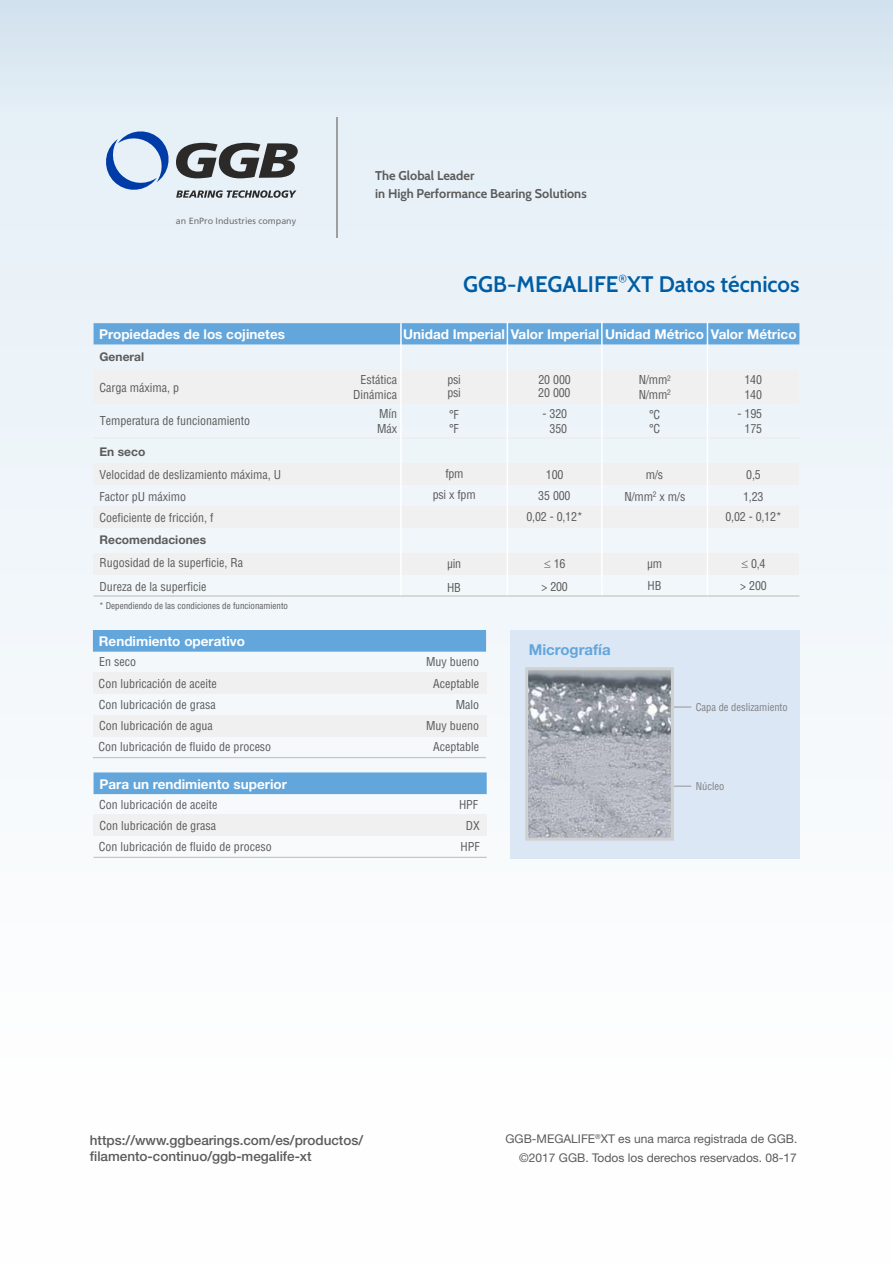
<style>
.page{position:relative;width:893px;height:1263px;background:#fff}
.page>*{position:absolute;margin:0;border:0;box-sizing:border-box;transform-origin:0 0}
.t1{font:600 22.5px "Cabin";color:#005da4}
.t2{font:15px "Helvetica Neue LT";color:#63a6db}
.t3{font:500 13.5px/15.9px "Helvetica Neue LT";color:#5b5b5b}
.t4{font:13.5px "Helvetica Neue LT";color:#fefefe}
.t5{font:13.5px "Helvetica Neue LT";color:#fff}
.t6{font:700 12.75px/17.2px "Cabin";color:#5b5b5b}
.t7{font:12px/14.4px "Arial";color:#5b5b5b}
.t8{font:12px "Helvetica Neue LT";color:#5b5b5b}
.t9{font:12px "Cabin";color:#005da4}
.t10{font:10.5px "Arial";color:#808080}
.t11{font:9px "Arial";color:#5b5b5b}
.t12{font:9px "Frutiger";color:#727271}
.t13{font:7.5px "Arial";color:#5b5b5b}
.s1{color:#fefefe}
</style>
<div class="page">
<div style="left:0;top:0;width:893px;height:1263px;background:linear-gradient(to bottom,#e0ecf5,#fff)"></div>
<div style="left:94px;top:815px;width:393px;height:21px;background:#f0f0f0"></div>
<div style="left:94px;top:463px;width:705px;height:22px;background:#f0f0f0"></div>
<div style="left:94px;top:506px;width:705px;height:21px;background:#f0f0f0"></div>
<div style="left:94px;top:553px;width:705px;height:21px;background:#f0f0f0"></div>
<div style="left:94px;top:370px;width:705px;height:34px;background:#f0f0f0"></div>
<div style="left:94px;top:323px;width:705px;height:21px;background:#63a6db"></div>
<hr style="left:94px;top:437px;width:705px;height:2px;background:#ebecec">
<div style="left:94px;top:772px;width:393px;height:22px;background:#63a6db"></div>
<hr style="left:94px;top:857px;width:393px;height:1px;background:#c5c6c6">
<svg style="left:103px;top:129px;width:195px;height:69px;background:#a8b4c1"></svg>
<hr style="left:336px;top:117px;width:1px;height:121px;background:#9d9e9e">
<div style="left:510px;top:630px;width:289px;height:228px;background:#dce7f6"></div>
<svg style="left:674px;top:706px;width:17px;height:2px"></svg>
<svg style="left:674px;top:786px;width:17px;height:1px"></svg>
<img style="left:529px;top:671px;width:141px;height:166px">
<div style="left:525px;top:667px;width:149px;height:174px;border:3px solid #cfd0d0"></div>
<div style="left:93px;top:672px;width:393px;height:22px;background:#f0f0f0"></div>
<div style="left:93px;top:715px;width:393px;height:21px;background:#f0f0f0"></div>
<div style="left:93px;top:630px;width:393px;height:22px;background:#63a6db"></div>
<hr style="left:93px;top:757px;width:393px;height:1px;background:#c5c6c6">
<hr style="left:94px;top:595px;width:705px;height:2px;background:#c5c6c6">
<hr style="left:400px;top:323px;width:2px;height:272px;background:#fff">
<hr style="left:601px;top:321px;width:2px;height:274px;background:#fff">
<hr style="left:707px;top:322px;width:1px;height:273px;background:#fff">
<hr style="left:507px;top:322px;width:1px;height:273px;background:#fff">
<p class="t12" style="left:176px;top:217px;width:122px">an EnPro Industries company</p>
<p class="t4" style="left:99px;top:329px;width:187px">Propiedades de los cojinetes</p>
<p class="t8" style="left:100px;top:353px;width:46px">General</p>
<p class="t7" style="left:99px;top:381px;width:81px">Carga máxima, p</p>
<p class="t7" style="left:100px;top:414px;width:152px">Temperatura de funcionamiento</p>
<p class="t8" style="left:100px;top:447px;width:47px">En seco</p>
<p class="t7" style="left:100px;top:465px;width:183px;line-height:21.6px">Velocidad de deslizamiento máxima, U<br>Factor pU máximo<br>Coeficiente de fricción, f</p>
<p class="t8" style="left:100px;top:536px;width:108px">Recomendaciones</p>
<p class="t7" style="left:100px;top:552px;width:145px;line-height:23.9px">Rugosidad de la superficie, Ra<br>Dureza de la superficie</p>
<p class="t11" style="left:99px;top:603px;width:190px">* Dependiendo de las condiciones de funcionamiento</p>
<p class="t6" style="left:375px;top:167px;width:213px">The Global Leader<br>in High Performance Bearing Solutions</p>
<h1 class="t1" style="left:463px;top:270px;width:338px">GGB-MEGALIFE XT Datos técnicos</h1>
<p class="t9" style="left:619px;top:272px;width:10px">®</p>
<p class="t5" style="left:403px;top:329px;width:395px">Unidad Imperial <span class="s1">Valor Imperial</span> Unidad Métrico <span class="s1">Valor Métrico</span></p>
<p class="t7" style="left:353px;top:374px;width:45px;text-align:right">Estática<br>Dinámica</p>
<p class="t7" style="left:377px;top:408px;width:21px">Mín<br>Máx</p>
<p class="t7" style="left:447px;top:374px;width:15px">psi</p>
<p class="t7" style="left:538px;top:374px;width:34px">20 000</p>
<p class="t7" style="left:447px;top:387px;width:15px">psi</p>
<p class="t7" style="left:538px;top:386px;width:34px">20 000</p>
<p class="t7" style="left:449px;top:408px;width:11px">°F °F</p>
<p class="t7" style="left:543px;top:408px;width:26px;text-align:center">- 320<br>350</p>
<p class="t7" style="left:445px;top:467px;width:20px">fpm</p>
<p class="t7" style="left:546px;top:468px;width:19px">100</p>
<p class="t7" style="left:433px;top:489px;width:45px">psi x fpm</p>
<p class="t7" style="left:526px;top:487px;width:58px;line-height:21px;text-align:center">35 000<br>0,02 - 0,12*</p>
<p class="t7" style="left:447px;top:557px;width:16px">µin</p>
<p class="t7" style="left:554px;top:557px;width:13px">16</p>
<p class="t7" style="left:447px;top:581px;width:15px">HB</p>
<p class="t7" style="left:541px;top:581px;width:28px">&gt; 200</p>
<p class="t13" style="left:667px;top:375px;width:5px">2</p>
<p class="t7" style="left:639px;top:374px;width:30px">N/mm</p>
<p class="t13" style="left:667px;top:389px;width:5px">2</p>
<p class="t7" style="left:639px;top:388px;width:30px">N/mm</p>
<p class="t7" style="left:744px;top:374px;width:19px">140<br>140</p>
<p class="t7" style="left:649px;top:408px;width:13px">°C °C</p>
<p class="t7" style="left:738px;top:408px;width:26px;text-align:center">- 195<br>175</p>
<p class="t7" style="left:646px;top:468px;width:19px">m/s</p>
<p class="t7" style="left:746px;top:468px;width:16px">0,5</p>
<p class="t13" style="left:653px;top:491px;width:5px">2</p>
<p class="t7" style="left:624px;top:490px;width:62px">N/mm x m/s</p>
<p class="t7" style="left:725px;top:487px;width:58px;line-height:20.5px;text-align:center">1,23<br>0,02 - 0,12*</p>
<p class="t7" style="left:647px;top:557px;width:17px">µm</p>
<p class="t7" style="left:751px;top:557px;width:16px">0,4</p>
<p class="t7" style="left:648px;top:579px;width:15px">HB</p>
<p class="t7" style="left:740px;top:579px;width:28px">&gt; 200</p>
<p class="t4" style="left:99px;top:636px;width:148px">Rendimiento operativo</p>
<p class="t7" style="left:99px;top:656px;width:38px">En seco</p>
<p class="t7" style="left:426px;top:656px;width:54px">Muy bueno</p>
<p class="t7" style="left:99px;top:678px;width:120px">Con lubricación de aceite</p>
<p class="t7" style="left:433px;top:678px;width:47px">Aceptable</p>
<p class="t7" style="left:99px;top:698px;width:118px">Con lubricación de grasa</p>
<p class="t7" style="left:456px;top:698px;width:25px">Malo</p>
<p class="t7" style="left:99px;top:719px;width:115px">Con lubricación de agua</p>
<p class="t7" style="left:426px;top:719px;width:54px">Muy bueno</p>
<p class="t7" style="left:98px;top:741px;width:174px">Con lubricación de fluido de proceso</p>
<p class="t7" style="left:433px;top:741px;width:47px">Aceptable</p>
<p class="t4" style="left:99px;top:779px;width:189px">Para un rendimiento superior</p>
<p class="t7" style="left:99px;top:799px;width:120px">Con lubricación de aceite</p>
<p class="t7" style="left:459px;top:799px;width:21px">HPF</p>
<p class="t7" style="left:99px;top:819px;width:118px">Con lubricación de grasa</p>
<p class="t7" style="left:466px;top:819px;width:15px">DX</p>
<p class="t7" style="left:99px;top:840px;width:174px">Con lubricación de fluido de proceso</p>
<p class="t7" style="left:461px;top:840px;width:21px">HPF</p>
<p class="t2" style="left:529px;top:644px;width:83px">Micrografía</p>
<p class="t10" style="left:696px;top:703px;width:94px">Capa de deslizamiento</p>
<p class="t10" style="left:696px;top:782px;width:30px">Núcleo</p>
<p class="t3" style="left:90px;top:1133px;width:275px">https://www.ggbearings.com/es/productos/ filamento-continuo/ggb-megalife-xt</p>
<p class="t7" style="left:505px;top:1130px;width:293px;line-height:19.5px;text-align:right">GGB-MEGALIFE<sup>®</sup>XT es una marca registrada de GGB. ©2017 GGB. Todos los derechos reservados. 08-17</p>
</div>
